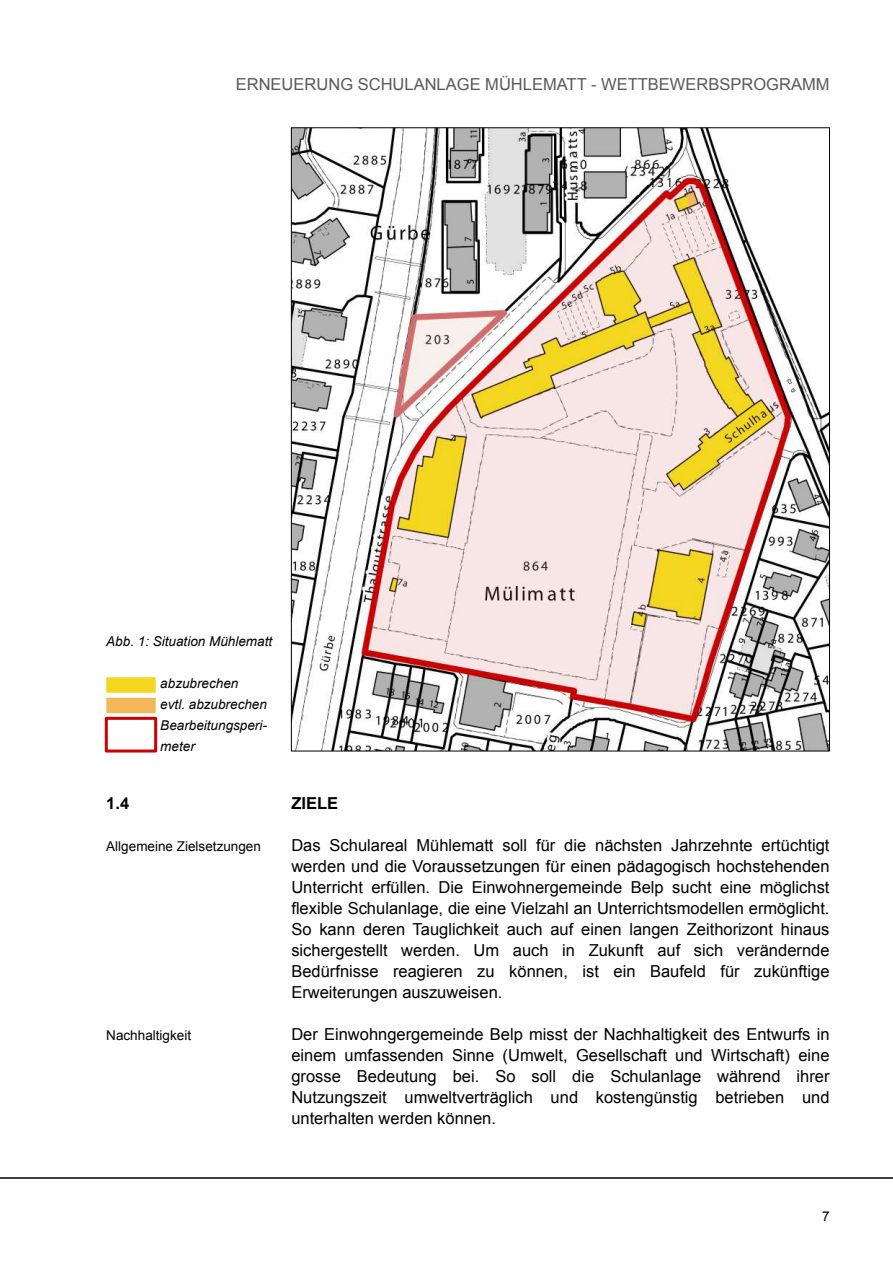
<style>
.page{position:relative;width:893px;height:1263px;background:#fff}
.page>*{position:absolute;margin:0;border:0;box-sizing:border-box;transform-origin:0 0}
.t1{font:16.5px/21px "Arial";color:#000;text-align:justify}
.t2{font:16.5px "Arial";color:#595959}
.t3{font:700 16.5px "Arial";color:#000}
.t4{font:italic 13.5px/21px "Arial";color:#000}
.t5{font:13.5px "Arial";color:#000}
</style>
<div class="page">
<hr style="left:0;top:1177px;width:892px;height:2px;background:#3f3f3f">
<img style="left:293px;top:130px;width:534px;height:619px">
<div style="left:106px;top:677px;width:50px;height:16px;background:#f2d71e"></div>
<div style="left:106px;top:698px;width:50px;height:15px;background:#f2b859"></div>
<div style="left:105px;top:717px;width:52px;height:36px;background:#fff;border:3px solid #c00"></div>
<p class="t2" style="left:236px;top:75px;width:595px">ERNEUERUNG SCHULANLAGE MÜHLEMATT - WETTBEWERBSPROGRAMM</p>
<p class="t4" style="left:106px;top:631px;width:167px">Abb. 1: Situation Mühlematt</p>
<p class="t4" style="left:160px;top:673px;width:108px">abzubrechen<br>evtl. abzubrechen<br>Bearbeitungsperi&shy;meter</p>
<p class="t3" style="left:106px;top:794px;width:24px">1.4</p>
<p class="t5" style="left:106px;top:839px;width:156px">Allgemeine Zielsetzungen</p>
<p class="t5" style="left:106px;top:1028px;width:86px">Nachhaltigkeit</p>
<p class="t3" style="left:291px;top:794px;width:48px">ZIELE</p>
<p class="t1" style="left:291px;top:835px;width:539px">Das Schulareal Mühlematt soll für die nächsten Jahrzehnte ertüchtigt werden und die Voraussetzungen für einen pädagogisch hochstehenden Unterricht erfüllen. Die Einwohnergemeinde Belp sucht eine möglichst flexible Schulanlage, die eine Vielzahl an Unterrichtsmodellen ermöglicht.<br>So kann deren Tauglichkeit auch auf einen langen Zeithorizont hinaus sichergestellt werden. Um auch in Zukunft auf sich verändernde Bedürfnisse reagieren zu können, ist ein Baufeld für zukünftige Erweiterungen auszuweisen.</p>
<p class="t1" style="left:291px;top:1024px;width:539px">Der Einwohngergemeinde Belp misst der Nachhaltigkeit des Entwurfs in einem umfassenden Sinne (Umwelt, Gesellschaft und Wirtschaft) eine grosse Bedeutung bei. So soll die Schulanlage während ihrer Nutzungszeit umweltverträglich und kostengünstig betrieben und unterhalten werden können.</p>
<p class="t5" style="left:822px;top:1208px;width:9px">7</p>
</div>
